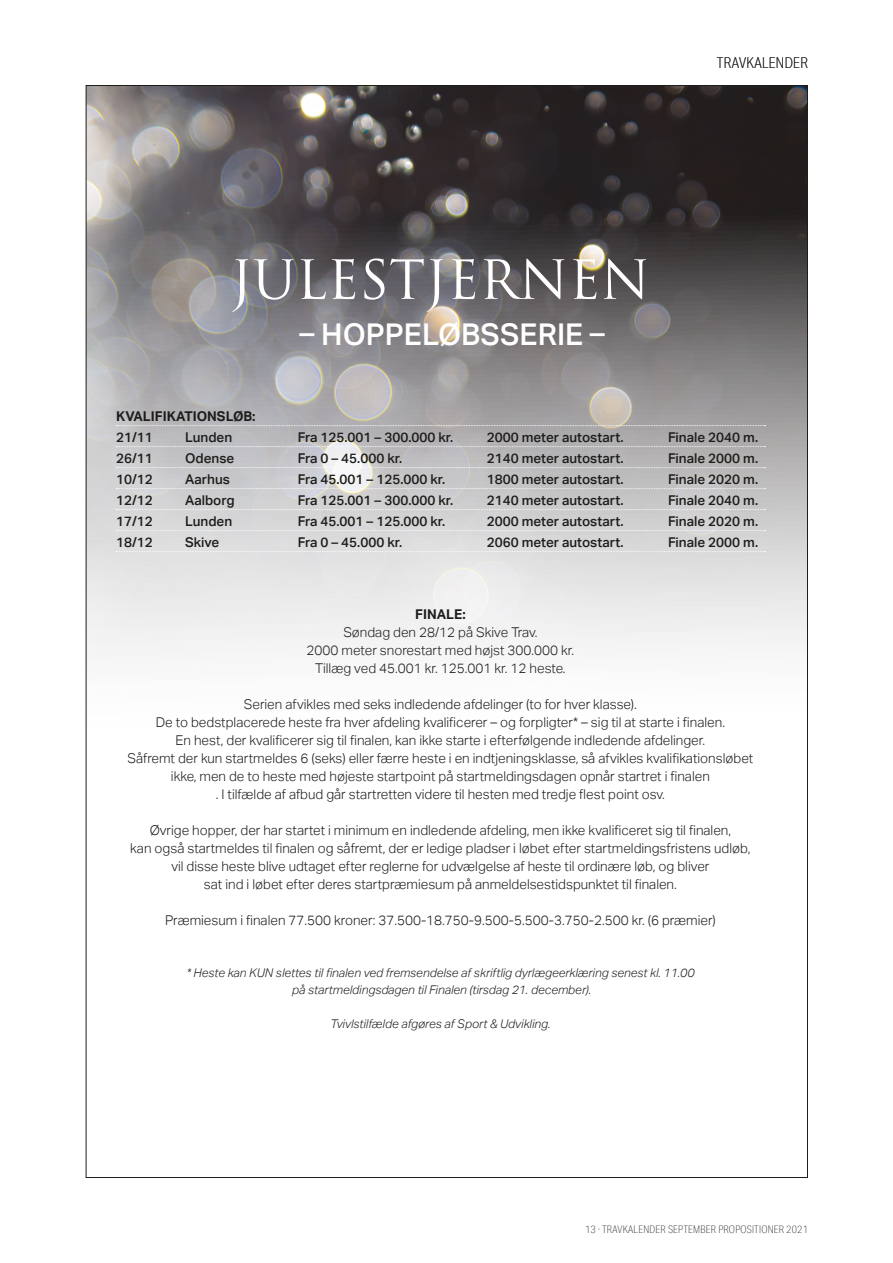
<style>
.page{position:relative;width:893px;height:1263px;background:#fff}
.page>*{position:absolute;margin:0;border:0;box-sizing:border-box;transform-origin:0 0}
.t1{font:52.5px "Trajan Pro";color:#fff}
.t2{font:500 30px "Aktiv Grotesk";color:#fff}
.t3{font:100 15px "Aktiv Grotesk Cd";letter-spacing:.02em;color:#1d1d1b}
.t4{font:300 13.5px/18px "Aktiv Grotesk";color:#1d1d1b;text-align:center}
.t5{font:500 13.5px "Aktiv Grotesk";color:#1d1d1b}
.t6{font:700 13.5px "Aktiv Grotesk";color:#1d1d1b}
.t7{font:italic 300 12px "Aktiv Grotesk";color:#1d1d1b}
.t8{font:100 10.5px "Aktiv Grotesk Cd";letter-spacing:.02em;color:#1d1d1b}
</style>
<div class="page">
<img style="left:88px;top:87px;width:718px;height:570px">
<svg style="left:116px;top:425px;width:650px;height:1px"></svg>
<svg style="left:116px;top:446px;width:650px;height:1px"></svg>
<svg style="left:116px;top:467px;width:650px;height:1px"></svg>
<svg style="left:116px;top:488px;width:650px;height:1px"></svg>
<svg style="left:116px;top:509px;width:650px;height:1px"></svg>
<svg style="left:116px;top:530px;width:650px;height:1px"></svg>
<svg style="left:116px;top:551px;width:650px;height:1px"></svg>
<p class="t3" style="left:717px;top:54px;width:92px">TRAVKALENDER</p>
<p class="t1" style="left:231px;top:246px;width:421px">JULESTJERNEN</p>
<p class="t2" style="left:300px;top:317px;width:307px">– HOPPELØBSSERIE –</p>
<p class="t6" style="left:116px;top:408px;width:141px">KVALIFIKATIONSLØB:</p>
<p class="t5" style="left:116px;top:429px;width:38px">21/11</p>
<p class="t5" style="left:185px;top:429px;width:49px">Lunden</p>
<p class="t5" style="left:298px;top:429px;width:157px">Fra 125.001 – 300.000 kr.</p>
<p class="t5" style="left:487px;top:429px;width:138px">2000 meter autostart.</p>
<p class="t5" style="left:668px;top:429px;width:92px">Finale 2040 m.</p>
<p class="t5" style="left:116px;top:450px;width:38px">26/11</p>
<p class="t5" style="left:185px;top:450px;width:51px">Odense</p>
<p class="t5" style="left:298px;top:450px;width:106px">Fra 0 – 45.000 kr.</p>
<p class="t5" style="left:487px;top:450px;width:138px">2140 meter autostart.</p>
<p class="t5" style="left:668px;top:450px;width:92px">Finale 2000 m.</p>
<p class="t5" style="left:116px;top:471px;width:38px">10/12</p>
<p class="t5" style="left:185px;top:471px;width:46px">Aarhus</p>
<p class="t5" style="left:298px;top:471px;width:149px">Fra 45.001 – 125.000 kr.</p>
<p class="t5" style="left:487px;top:471px;width:138px">1800 meter autostart.</p>
<p class="t5" style="left:668px;top:471px;width:92px">Finale 2020 m.</p>
<p class="t5" style="left:116px;top:492px;width:38px">12/12</p>
<p class="t5" style="left:185px;top:492px;width:51px">Aalborg</p>
<p class="t5" style="left:298px;top:492px;width:157px">Fra 125.001 – 300.000 kr.</p>
<p class="t5" style="left:487px;top:492px;width:138px">2140 meter autostart.</p>
<p class="t5" style="left:668px;top:492px;width:92px">Finale 2040 m.</p>
<p class="t5" style="left:116px;top:513px;width:38px">17/12</p>
<p class="t5" style="left:185px;top:513px;width:49px">Lunden</p>
<p class="t5" style="left:298px;top:513px;width:149px">Fra 45.001 – 125.000 kr.</p>
<p class="t5" style="left:487px;top:513px;width:138px">2000 meter autostart.</p>
<p class="t5" style="left:668px;top:513px;width:92px">Finale 2020 m.</p>
<p class="t5" style="left:116px;top:534px;width:38px">18/12</p>
<p class="t5" style="left:185px;top:534px;width:36px">Skive</p>
<p class="t5" style="left:298px;top:534px;width:106px">Fra 0 – 45.000 kr.</p>
<p class="t5" style="left:487px;top:534px;width:138px">2060 meter autostart.</p>
<p class="t5" style="left:668px;top:534px;width:92px">Finale 2000 m.</p>
<p class="t6" style="left:415px;top:606px;width:52px">FINALE:</p>
<p class="t4" style="left:343px;top:623px;width:195px">Søndag den 28/12 på Skive Trav.</p>
<p class="t4" style="left:307px;top:641px;width:269px">2000 meter snorestart med højst 300.000 kr.</p>
<p class="t4" style="left:315px;top:659px;width:252px">Tillæg ved 45.001 kr. 125.001 kr. 12 heste.</p>
<p class="t4" style="left:244px;top:695px;width:394px">Serien afvikles med seks indledende afdelinger (to for hver klasse).</p>
<p class="t4" style="left:156px;top:713px;width:571px">De to bedstplacerede heste fra hver afdeling kvalificerer – og forpligter* – sig til at starte i finalen.</p>
<p class="t4" style="left:176px;top:731px;width:531px">En hest, der kvalificerer sig til finalen, kan ikke starte i efterfølgende indledende afdelinger.</p>
<p class="t4" style="left:127px;top:749px;width:627px">Såfremt der kun startmeldes 6 (seks) eller færre heste i en indtjeningsklasse, så afvikles kvalifikationsløbet ikke, men de to heste med højeste startpoint på startmeldingsdagen opnår startret i finalen</p>
<p class="t4" style="left:216px;top:785px;width:450px">. I tilfælde af afbud går startretten videre til hesten med tredje flest point osv.</p>
<p class="t4" style="left:150px;top:821px;width:583px">Øvrige hopper, der har startet i minimum en indledende afdeling, men ikke kvalificeret sig til finalen,</p>
<p class="t4" style="left:130px;top:839px;width:622px">kan også startmeldes til finalen og såfremt, der er ledige pladser i løbet efter startmeldingsfristens udløb,</p>
<p class="t4" style="left:171px;top:857px;width:540px">vil disse heste blive udtaget efter reglerne for udvælgelse af heste til ordinære løb, og bliver</p>
<p class="t4" style="left:204px;top:875px;width:474px">sat ind i løbet efter deres startpræmiesum på anmeldelsestidspunktet til finalen.</p>
<p class="t4" style="left:165px;top:911px;width:552px">Præmiesum i finalen 77.500 kroner: 37.500-18.750-9.500-5.500-3.750-2.500 kr. (6 præmier)</p>
<p class="t7" style="left:186px;top:966px;width:510px">* Heste kan KUN slettes til finalen ved fremsendelse af skriftlig dyrlægeerklæring senest kl. 11.00</p>
<p class="t7" style="left:292px;top:983px;width:300px">på startmeldingsdagen til Finalen (tirsdag 21. december).</p>
<p class="t7" style="left:330px;top:1017px;width:221px">Tvivlstilfælde afgøres af Sport &amp; Udvikling.</p>
<p class="t8" style="left:585px;top:1223px;width:224px">13 · TRAVKALENDER SEPTEMBER PROPOSITIONER 2021</p>
</div>
